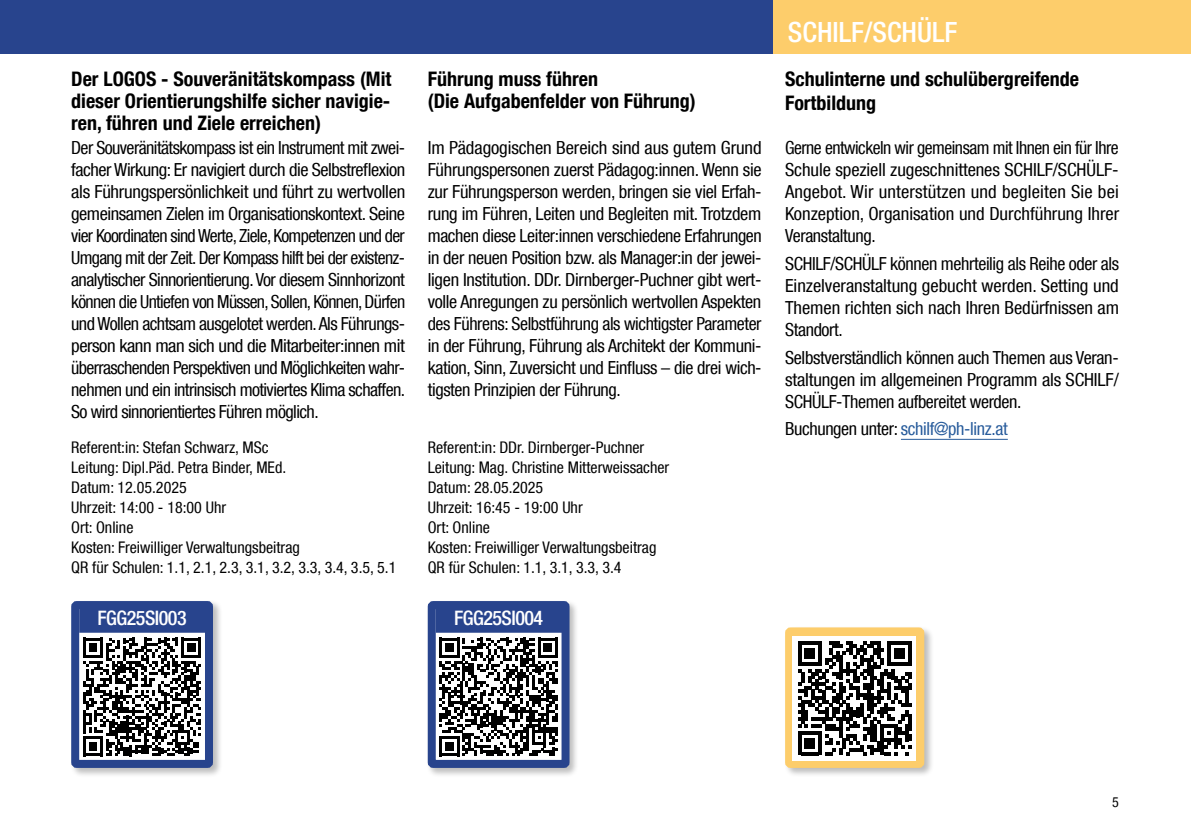
<style>
.page{position:relative;width:1191px;height:840px;background:#fff}
.page>*{position:absolute;margin:0;border:0;box-sizing:border-box;transform-origin:0 0}
.t1{font:500 condensed 28px "Helvetica Neue LT Com";color:#fff}
.t2{font:700 condensed 20px/22px "Helvetica Neue LT Com";color:#000}
.t3{font:500 condensed 20px "Helvetica Neue LT Com";letter-spacing:-.025em;color:#fff}
.t4{font:condensed 18px/22px "Helvetica Neue LT Com";letter-spacing:-.02em;color:#000;text-align:justify}
.t5{font:condensed 18px "Helvetica Neue LT Com";letter-spacing:-.02em;color:#275b9b}
.t6{font:condensed 16px/20px "Helvetica Neue LT Com";color:#000}
.t7{font:condensed 14px "Helvetica Neue LT Com";color:#000}
.s1{color:#000}
</style>
<div class="page">
<div style="left:70px;top:599px;width:153px;height:177px;background:#000;opacity:.26"></div>
<div style="left:75px;top:604px;width:134px;height:159px;background:#fff;border-radius:2px"></div>
<div style="left:79px;top:606px;width:132px;height:26px;background:#28448d"></div>
<div style="left:71px;top:600px;width:142px;height:167px;border:8px solid #28448d;border-radius:2px"></div>
<svg style="left:83px;top:637px;width:118px;height:118px"></svg>
<div style="left:426px;top:599px;width:153px;height:177px;background:#000;opacity:.26"></div>
<div style="left:432px;top:604px;width:133px;height:159px;background:#fff;border-radius:2px"></div>
<div style="left:436px;top:606px;width:131px;height:26px;background:#28448d"></div>
<div style="left:428px;top:600px;width:141px;height:167px;border:8px solid #28448d;border-radius:2px"></div>
<svg style="left:439px;top:637px;width:119px;height:118px"></svg>
<div style="left:0;top:0;width:773px;height:53px;background:#28448d"></div>
<div style="left:783px;top:626px;width:150px;height:150px;background:#000;opacity:.26"></div>
<div style="left:785px;top:627px;width:139px;height:140px;border:8px solid #fdcd6b;border-radius:2px"></div>
<hr style="left:901px;top:439px;width:106px;height:1px;background:#275b9b">
<div style="left:792px;top:636px;width:124px;height:124px;background:#fff"></div>
<svg style="left:798px;top:641px;width:113px;height:113px"></svg>
<div style="left:773px;top:0;width:418px;height:53px;background:#fdcd6b"></div>
<p class="t2" style="left:71px;top:68px;width:322px;text-align:justify">Der LOGOS - Souveränitätskompass (Mit dieser Orientierungshilfe sicher navigie&shy;ren, führen und Ziele erreichen)</p>
<p class="t4" style="left:71px;top:136px;width:335px">Der Souveränitätskompass ist ein Instrument mit zwei&shy;facher Wirkung: Er navigiert durch die Selbstreflexion als Führungspersönlichkeit und führt zu wertvollen gemeinsamen Zielen im Organisationskontext. Seine vier Koordinaten sind Werte, Ziele, Kompetenzen und der Umgang mit der Zeit. Der Kompass hilft bei der existenz&shy;analytischer Sinnorientierung. Vor diesem Sinnhorizont können die Untiefen von Müssen, Sollen, Können, Dürfen und Wollen achtsam ausgelotet werden. Als Führungs&shy;person kann man sich und die Mitarbeiter:innen mit überraschenden Perspektiven und Möglichkeiten wahr&shy;nehmen und ein intrinsisch motiviertes Klima schaffen.<br>So wird sinnorientiertes Führen möglich.</p>
<p class="t6" style="left:71px;top:437px;width:327px">Referent:in: Stefan Schwarz, MSc<br>Leitung: Dipl.Päd. Petra Binder, MEd.<br>Datum: 12.05.2025<br>Uhrzeit: 14:00 - 18:00 Uhr<br>Ort: Online<br>Kosten: Freiwilliger Verwaltungsbeitrag<br>QR für Schulen: 1.1, 2.1, 2.3, 3.1, 3.2, 3.3, 3.4, 3.5, 5.1</p>
<p class="t3" style="left:98px;top:606px;width:91px">FGG25SI003</p>
<p class="t2" style="left:428px;top:68px;width:270px">Führung muss führen<br>(Die Aufgabenfelder von Führung)</p>
<p class="t4" style="left:428px;top:136px;width:336px">Im Pädagogischen Bereich sind aus gutem Grund Führungspersonen zuerst Pädagog:innen. Wenn sie zur Führungsperson werden, bringen sie viel Erfah&shy;rung im Führen, Leiten und Begleiten mit. Trotzdem machen diese Leiter:innen verschiedene Erfahrungen in der neuen Position bzw. als Manager:in der jewei&shy;ligen Institution. DDr. Dirnberger-Puchner gibt wert&shy;volle Anregungen zu persönlich wertvollen Aspekten des Führens: Selbstführung als wichtigster Parameter in der Führung, Führung als Architekt der Kommuni&shy;kation, Sinn, Zuversicht und Einfluss – die drei wich&shy;tigsten Prinzipien der Führung.</p>
<p class="t6" style="left:428px;top:437px;width:243px">Referent:in: DDr. Dirnberger-Puchner<br>Leitung: Mag. Christine Mitterweissacher<br>Datum: 28.05.2025<br>Uhrzeit: 16:45 - 19:00 Uhr<br>Ort: Online<br>Kosten: Freiwilliger Verwaltungsbeitrag<br>QR für Schulen: 1.1, 3.1, 3.3, 3.4</p>
<p class="t3" style="left:454px;top:606px;width:91px">FGG25SI004</p>
<h1 class="t1" style="left:788px;top:15px;width:171px">SCHILF/SCHÜLF</h1>
<p class="t2" style="left:785px;top:67px;width:295px;line-height:24px">Schulinterne und schulübergreifende<br>Fortbildung</p>
<p class="t4" style="left:785px;top:136px;width:335px">Gerne entwickeln wir gemeinsam mit Ihnen ein für Ihre Schule speziell zugeschnittenes SCHILF/SCHÜLF-Angebot. Wir unterstützen und begleiten Sie bei Konzeption, Organisation und Durchführung Ihrer Veranstaltung.</p>
<p class="t4" style="left:785px;top:252px;width:336px">SCHILF/SCHÜLF können mehrteilig als Reihe oder als Einzelveranstaltung gebucht werden. Setting und Themen richten sich nach Ihren Bedürfnissen am Standort.</p>
<p class="t4" style="left:785px;top:346px;width:335px">Selbstverständlich können auch Themen aus Veran&shy;staltungen im allgemeinen Programm als SCHILF/ SCHÜLF-Themen aufbereitet werden.</p>
<p class="t5" style="left:785px;top:418px;width:224px"><span class="s1">Buchungen unter:</span> schilf@ph-linz.at</p>
<p class="t7" style="left:1112px;top:793px;width:8px">5</p>
</div>
